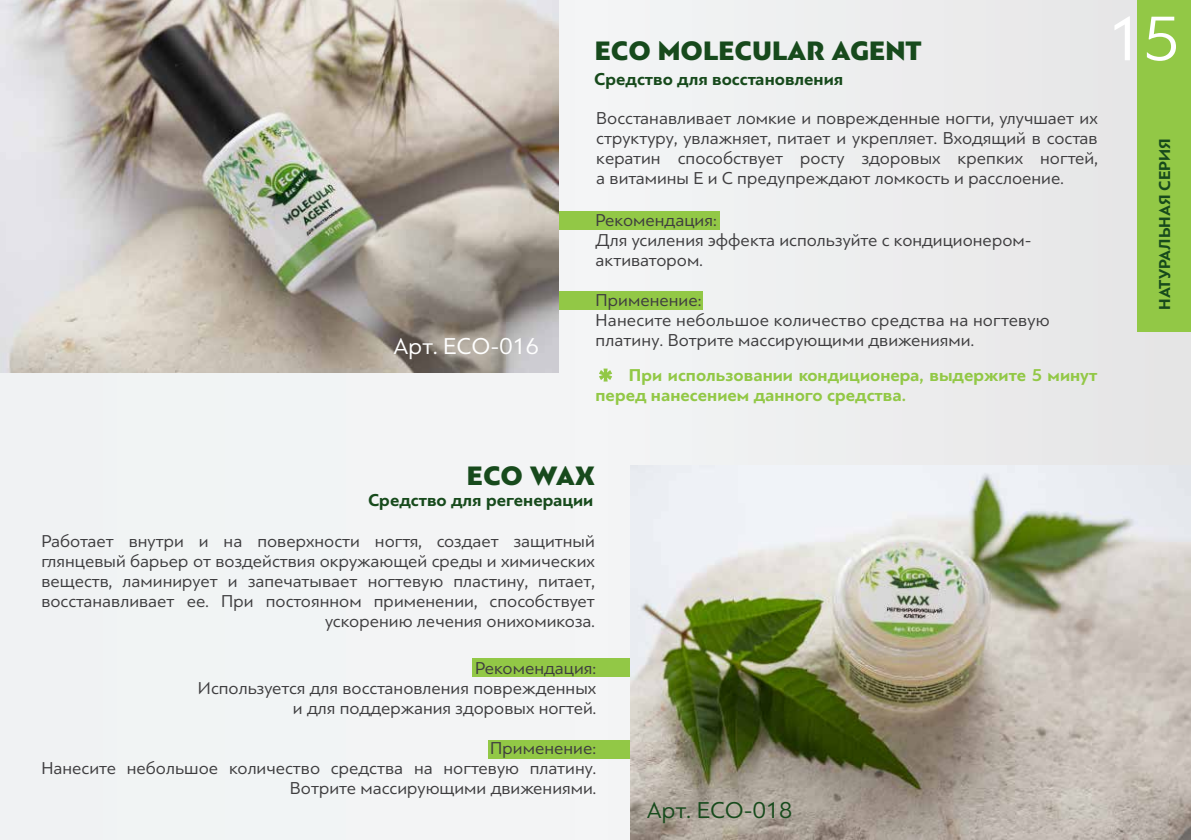
<style>
.page{position:relative;width:1191px;height:840px;background:#fff}
.page>*{position:absolute;margin:0;border:0;box-sizing:border-box;transform-origin:0 0}
.t1{font:66px "PF Bague Sans Pro";color:#fff}
.t2{font:900 28px "PF Bague Sans Pro";color:#174a1c}
.t3{font:24px "PF Bague Sans Pro";color:#174a1c}
.t4{font:24px "PF Bague Sans Pro";color:#fff}
.t5{font:18px/20px "PF Bague Sans Pro";color:#3e3d3f;text-align:right}
.t6{font:700 18px/20px "PF Bague Sans Pro";color:#92c846}
.t7{font:700 18px "PF Bague Sans Pro";color:#174a1c}
.t8{font:700 16.6px "PF Bague Sans Pro";color:#174a1c}
</style>
<div class="page">
<div style="left:0;top:0;width:1191px;height:839px;background:#f1f3f4"></div>
<div style="left:557px;top:211px;width:162px;height:19px;background:#92c846"></div>
<div style="left:557px;top:291px;width:146px;height:19px;background:#92c846"></div>
<div style="left:472px;top:658px;width:158px;height:18px;background:#92c846"></div>
<div style="left:488px;top:739px;width:142px;height:19px;background:#92c846"></div>
<div style="left:1137px;top:0;width:54px;height:332px;background:#92c846"></div>
<img style="left:631px;top:465px;width:560px;height:374px">
<img style="left:0;top:0;width:558px;height:372px">
<svg style="left:599px;top:368px;width:13px;height:13px"></svg>
<h3 class="t4" style="left:393px;top:332px;width:147px">Арт. ECO-016</h3>
<h2 class="t2" style="left:595px;top:33px;width:328px">ECO MOLECULAR AGENT</h2>
<p class="t7" style="left:594px;top:68px;width:250px">Средство для восстановления</p>
<p class="t5" style="left:596px;top:108px;width:503px;text-align:justify">Восстанавливает ломкие и поврежденные ногти, улучшает их структуру, увлажняет, питает и укрепляет. Входящий в состав кератин способствует росту здоровых крепких ногтей, а витамины Е и С предупреждают ломкость и расслоение.</p>
<p class="t5" style="left:595px;top:210px;width:437px;text-align:left">Рекомендация:<br>Для усиления эффекта используйте с кондиционером&shy;активатором.</p>
<p class="t5" style="left:595px;top:290px;width:456px;text-align:left">Применение:<br>Нанесите небольшое количество средства на ногтевую платину. Вотрите массирующими движениями.</p>
<p class="t6" style="left:595px;top:365px;width:503px;text-indent:33px">При использовании кондиционера, выдержите 5 минут перед нанесением данного средства.</p>
<h1 class="t1" style="left:1107px;top:0;width:74px">15</h1>
<p class="t8" style="left:1154px;top:309px;width:173px;rotate:-90deg">НАТУРАЛЬНАЯ СЕРИЯ</p>
<h2 class="t2" style="left:467px;top:458px;width:129px">ECO WAX</h2>
<p class="t7" style="left:368px;top:489px;width:227px">Средство для регенерации</p>
<p class="t5" style="left:41px;top:531px;width:555px">Работает внутри и на поверхности ногтя, создает защитный глянцевый барьер от воздействия окружающей среды и химических веществ, ламинирует и запечатывает ногтевую пластину, питает, восстанавливает ее. При постоянном применении, способствует ускорению лечения онихомикоза.</p>
<p class="t5" style="left:198px;top:657px;width:400px">Рекомендация:<br>Используется для восстановления поврежденных и для поддержания здоровых ногтей.</p>
<p class="t5" style="left:41px;top:737px;width:556px">Применение:<br>Нанесите небольшое количество средства на ногтевую платину.<br>Вотрите массирующими движениями.</p>
<h3 class="t3" style="left:647px;top:795px;width:147px">Арт. ECO-018</h3>
</div>
